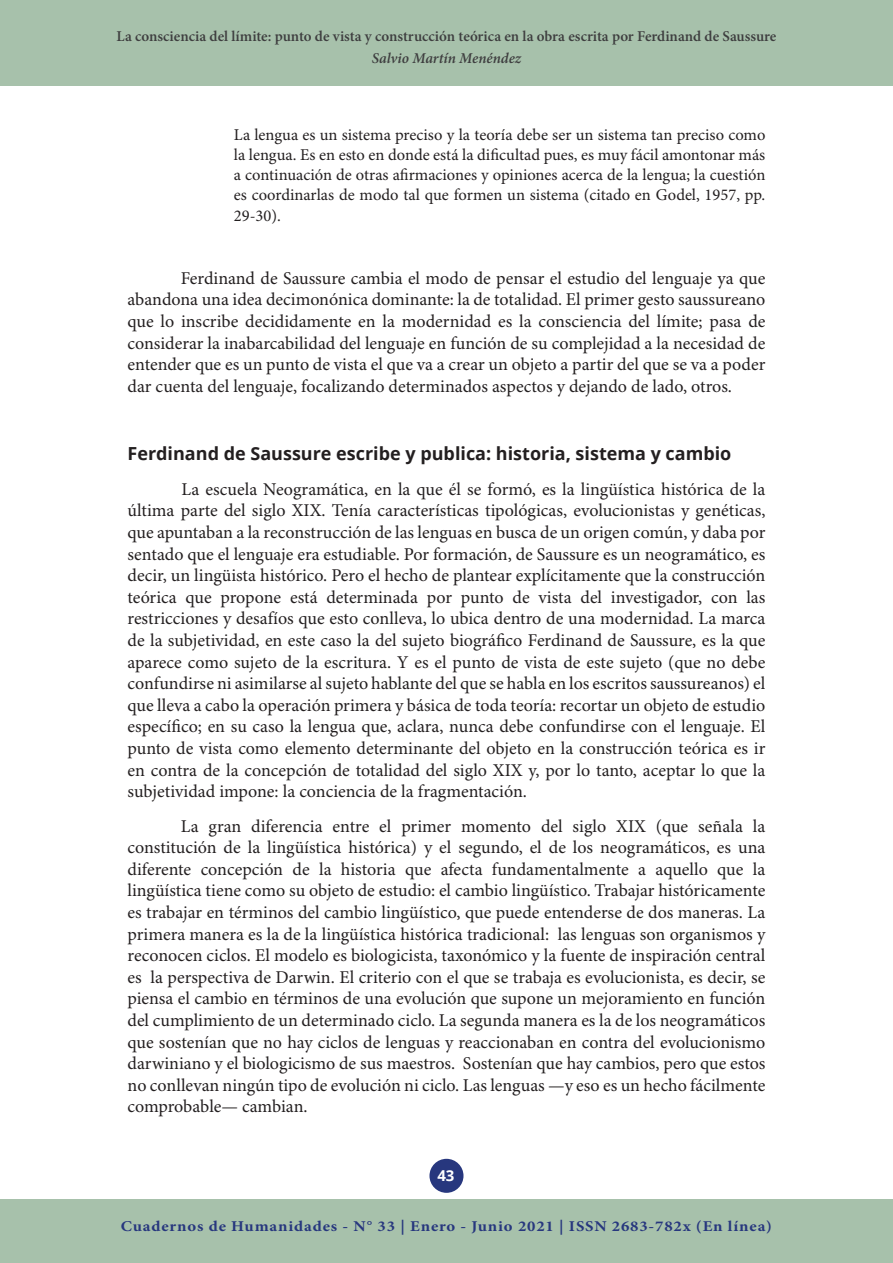
<style>
.page{position:relative;width:893px;height:1263px;background:#fff}
.page>*{position:absolute;margin:0;border:0;box-sizing:border-box;transform-origin:0 0}
.CUERPO{font:18px/21.6px "Minion Pro";color:#231f20;text-align:justify}
.SUBTITULO{font:700 18px "Open Sans";color:#231f20}
.CITA_CUERPO{font:16.5px/20.2px "Minion Pro";letter-spacing:-.005em;color:#231f20;text-align:justify}
.t1{font:600 15px "Minion Pro";color:#3e3e3f}
.t2{font:700 15px "Minion Pro";letter-spacing:.05em;color:#27377e;scale:1.11 1}
.t3{font:italic 600 15px "Minion Pro";color:#3e3e3f}
.t4{font:700 15px "Open Sans";color:#fff}
</style>
<div class="page">
<div style="left:429px;top:1159px;width:34px;height:34px;background:#27377e;border-radius:50%"></div>
<div style="left:0;top:0;width:893px;height:85px;background:#a7c1ab"></div>
<div style="left:0;top:1199px;width:893px;height:64px;background:#a7c1ab"></div>
<p class="t1" style="left:117px;top:26px;width:661px">La consciencia del límite: punto de vista y construcción teórica en la obra escrita por Ferdinand de Saussure</p>
<p class="t3" style="left:372px;top:48px;width:151px">Salvio Martín Menéndez</p>
<p class="CITA_CUERPO" style="left:234px;top:125px;width:533px">La lengua es un sistema preciso y la teoría debe ser un sistema tan preciso como la lengua. Es en esto en donde está la dificultad pues, es muy fácil amontonar más a continuación de otras afirmaciones y opiniones acerca de la lengua; la cuestión es coordinarlas de modo tal que formen un sistema (citado en Godel, 1957, pp.<br>29-30).</p>
<p class="CUERPO" style="left:128px;top:268px;width:639px;text-indent:53px">Ferdinand de Saussure cambia el modo de pensar el estudio del lenguaje ya que abandona una idea decimonónica dominante: la de totalidad. El primer gesto saussureano que lo inscribe decididamente en la modernidad es la consciencia del límite; pasa de considerar la inabarcabilidad del lenguaje en función de su complejidad a la necesidad de entender que es un punto de vista el que va a crear un objeto a partir del que se va a poder dar cuenta del lenguaje, focalizando determinados aspectos y dejando de lado, otros.</p>
<p class="SUBTITULO" style="left:128px;top:441px;width:605px">Ferdinand de Saussure escribe y publica: historia, sistema y cambio</p>
<p class="CUERPO" style="left:128px;top:479px;width:639px;text-indent:54px">La escuela Neogramática, en la que él se formó, es la lingüística histórica de la última parte del siglo XIX. Tenía características tipológicas, evolucionistas y genéticas, que apuntaban a la reconstrucción de las lenguas en busca de un origen común, y daba por sentado que el lenguaje era estudiable. Por formación, de Saussure es un neogramático, es decir, un lingüista histórico. Pero el hecho de plantear explícitamente que la construcción teórica que propone está determinada por punto de vista del investigador, con las restricciones y desafíos que esto conlleva, lo ubica dentro de una modernidad. La marca de la subjetividad, en este caso la del sujeto biográfico Ferdinand de Saussure, es la que aparece como sujeto de la escritura. Y es el punto de vista de este sujeto (que no debe confundirse ni asimilarse al sujeto hablante del que se habla en los escritos saussureanos) el que lleva a cabo la operación primera y básica de toda teoría: recortar un objeto de estudio específico; en su caso la lengua que, aclara, nunca debe confundirse con el lenguaje. El punto de vista como elemento determinante del objeto en la construcción teórica es ir en contra de la concepción de totalidad del siglo XIX y, por lo tanto, aceptar lo que la subjetividad impone: la conciencia de la fragmentación.</p>
<p class="CUERPO" style="left:128px;top:816px;width:640px;text-indent:53px">La gran diferencia entre el primer momento del siglo XIX (que señala la constitución de la lingüística histórica) y el segundo, el de los neogramáticos, es una diferente concepción de la historia que afecta fundamentalmente a aquello que la lingüística tiene como su objeto de estudio: el cambio lingüístico. Trabajar históricamente es trabajar en términos del cambio lingüístico, que puede entenderse de dos maneras. La primera manera es la de la lingüística histórica tradicional: las lenguas son organismos y reconocen ciclos. El modelo es biologicista, taxonómico y la fuente de inspiración central es la perspectiva de Darwin. El criterio con el que se trabaja es evolucionista, es decir, se piensa el cambio en términos de una evolución que supone un mejoramiento en función del cumplimiento de un determinado ciclo. La segunda manera es la de los neogramáticos que sostenían que no hay ciclos de lenguas y reaccionaban en contra del evolucionismo darwiniano y el biologicismo de sus maestros. Sostenían que hay cambios, pero que estos no conllevan ningún tipo de evolución ni ciclo. Las lenguas —y eso es un hecho fácilmente comprobable— cambian.</p>
<p class="t4" style="left:437px;top:1165px;width:19px">43</p>
<p class="t2" style="left:121px;top:1216px;width:588px">Cuadernos de Humanidades - N° 33 | Enero - Junio 2021 | ISSN 2683-782x (En línea)</p>
</div>
